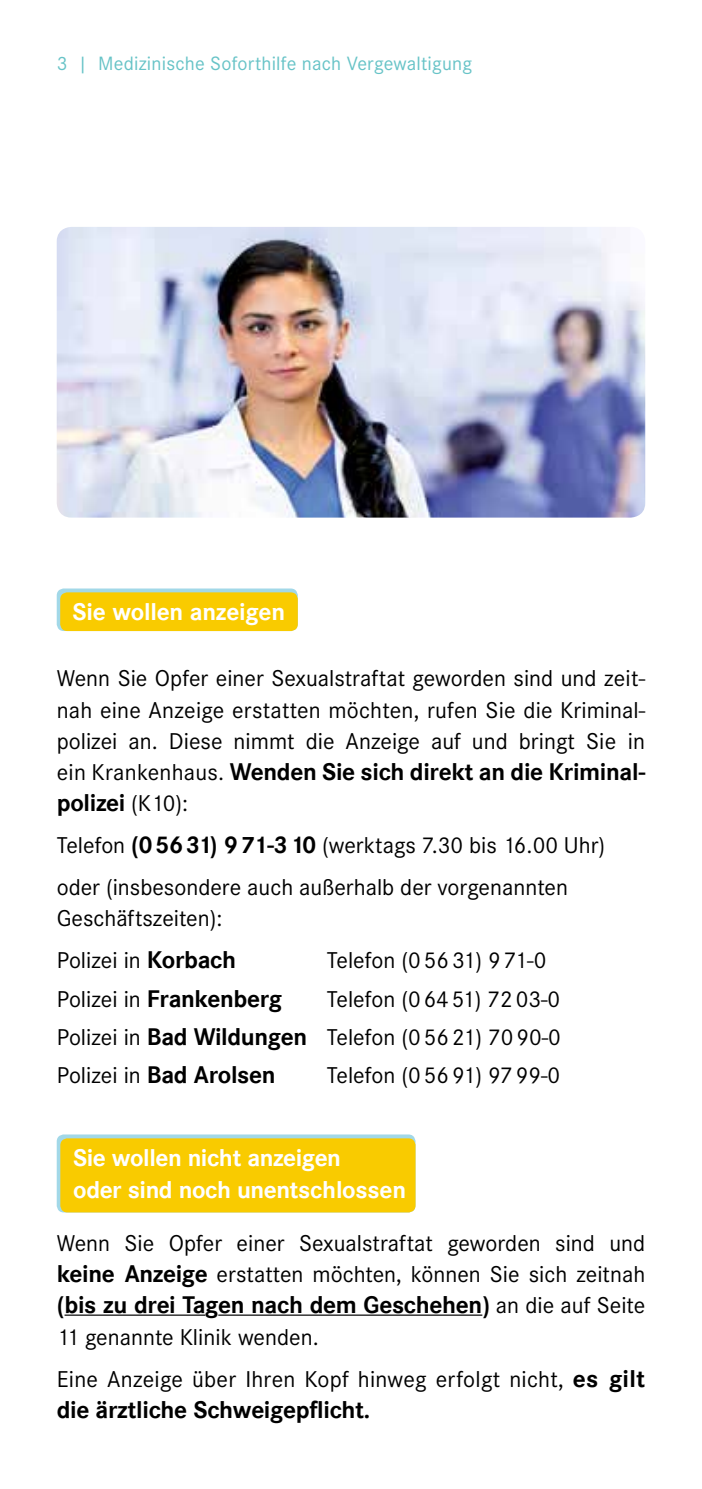
<style>
.page{position:relative;width:702px;height:1489px;background:#fff}
.page>*{position:absolute;margin:0;border:0;box-sizing:border-box;transform-origin:0 0}
.t1{font:23.75px/31.2px "Corporate S";color:#000}
.t2{font:700 23.75px/31.2px "Corporate SBQ";letter-spacing:-.015em;color:#000}
.t3{font:700 23.75px/31.2px "Corporate SBQ";letter-spacing:-.02em;color:#fff}
.t4{font:20px "Corporate S";letter-spacing:.01em;color:#67c3c7}
.s1{font-family:"Corporate S";font-weight:400}
.s2{font-family:"Corporate SBQ";font-weight:700}
</style>
<div class="page">
<hr style="left:65px;top:1314px;width:140px;height:1px;background:#000">
<hr style="left:218px;top:1314px;width:264px;height:1px;background:#000">
<div style="left:57px;top:588px;width:241px;height:43px;background:#a2d8e8;border-radius:7px"></div>
<div style="left:60px;top:592px;width:238px;height:39px;background:#f9cb00;border-radius:7px"></div>
<div style="left:57px;top:1134px;width:358px;height:78px;background:#a2d8e8;border-radius:7px"></div>
<div style="left:60px;top:1138px;width:355px;height:74px;background:#f9cb00;border-radius:7px"></div>
<img style="left:57px;top:227px;width:588px;height:290px">
<p class="t4" style="left:57px;top:52px;width:417px">3 | Medizinische Soforthilfe nach Vergewaltigung</p>
<p class="t3" style="left:73px;top:597px;width:214px">Sie wollen anzeigen</p>
<p class="t1" style="left:57px;top:663px;width:590px;text-align:justify">Wenn Sie Opfer einer Sexualstraftat geworden sind und zeit&shy;nah eine Anzeige erstatten möchten, rufen Sie die Kriminal&shy;polizei an. Diese nimmt die Anzeige auf und bringt Sie in</p>
<p class="t2" style="left:57px;top:756px;width:590px"><span class="s1">ein Krankenhaus.</span> Wenden Sie sich direkt an die Kriminal&shy;polizei <span class="s1">(K10):</span></p>
<p class="t1" style="left:57px;top:824px;width:550px;line-height:41.8px">Telefon <span class="s2">(05631) 971-310</span> (werktags 7.30 bis 16.00 Uhr) oder (insbesondere auch außerhalb der vorgenannten</p>
<p class="t1" style="left:57px;top:897px;width:181px;line-height:41.8px">Geschäftszeiten):<br>Polizei in <span class="s2">Korbach</span></p>
<p class="t1" style="left:327px;top:944px;width:221px">Telefon (05631) 971-0</p>
<p class="t2" style="left:57px;top:983px;width:227px"><span class="s1">Polizei in</span> Frankenberg</p>
<p class="t1" style="left:57px;top:979px;width:505px;line-height:38.2px;text-align:right">Telefon (06451) 7203-0<br>Polizei in <span class="s2">Bad Wildungen</span> Telefon (05621) 7090-0</p>
<p class="t2" style="left:57px;top:1059px;width:220px"><span class="s1">Polizei in</span> Bad Arolsen</p>
<p class="t1" style="left:327px;top:1059px;width:235px">Telefon (05691) 9799-0</p>
<p class="t3" style="left:73px;top:1142px;width:334px">Sie wollen nicht anzeigen<br>oder sind noch unentschlossen</p>
<p class="t1" style="left:57px;top:1227px;width:590px">Wenn Sie Opfer einer Sexualstraftat geworden sind und <span class="s2">keine Anzeige</span> erstatten möchten, können Sie sich zeitnah</p>
<p class="t2" style="left:57px;top:1289px;width:590px">(bis zu drei Tagen nach dem Geschehen) <span class="s1">an die auf Seite</span></p>
<p class="t1" style="left:57px;top:1315px;width:590px;line-height:41.8px">11 genannte Klinik wenden.<br>Eine Anzeige über Ihren Kopf hinweg erfolgt nicht, <span class="s2">es gilt</span></p>
<p class="t2" style="left:57px;top:1394px;width:315px">die ärztliche Schweigepflicht.</p>
</div>
